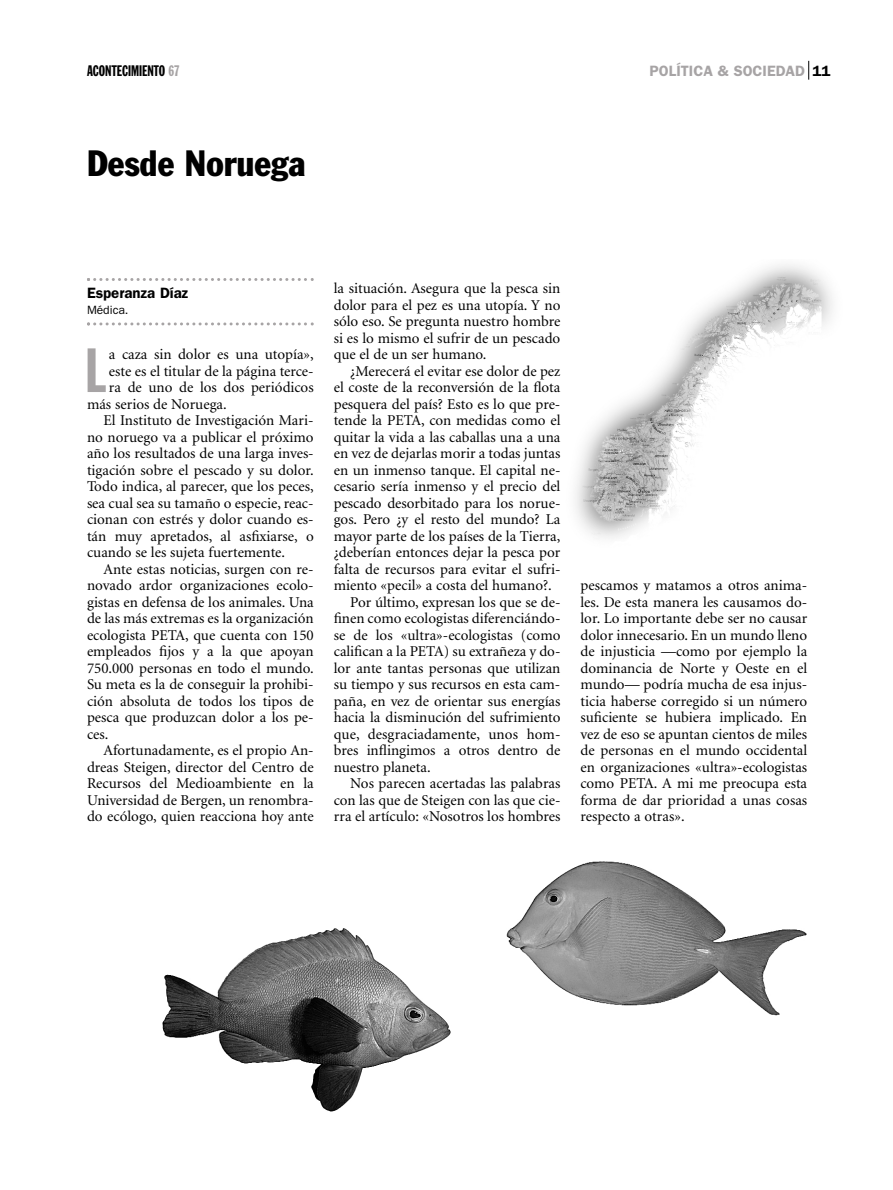
<style>
.page{position:relative;width:893px;height:1190px;background:#fff}
.page>*{position:absolute;margin:0;border:0;box-sizing:border-box;transform-origin:0 0}
.t1{font:61.35px "Franklin Gothic Extra Cond";color:#a7a4a5}
.t2{font:condensed 36px "Franklin Gothic";color:#000}
.t3{font:15px/16.5px "Minion";color:#000;text-align:justify}
.t4{font:600 15px "Franklin Gothic";color:#a7a4a5}
.t5{font:15px "Franklin Gothic Extra Cond";color:#000}
.t6{font:600 15px "Franklin Gothic";color:#000}
.t7{font:12px "Franklin Gothic";color:#000}
.s1{color:#a7a4a5}
.s2{color:#000}
</style>
<div class="page">
<svg style="left:87px;top:278px;width:227px;height:3px"></svg>
<svg style="left:87px;top:322px;width:227px;height:3px"></svg>
<svg style="left:808px;top:61px;width:1px;height:19px"></svg>
<img style="left:575px;top:264px;width:258px;height:274px">
<img style="left:162px;top:928px;width:289px;height:184px">
<img style="left:506px;top:861px;width:301px;height:155px">
<p class="t5" style="left:87px;top:65px;width:94px">ACONTECIMIENTO <span class="s1">67</span></p>
<p class="t4" style="left:649px;top:65px;width:182px">POLÍTICA &amp; SOCIEDAD <span class="s2">11</span></p>
<h2 class="t2" style="left:87px;top:150px;width:220px">Desde Noruega</h2>
<p class="t6" style="left:87px;top:288px;width:103px">Esperanza Díaz</p>
<p class="t7" style="left:87px;top:306px;width:43px">Médica.</p>
<h1 class="t1" style="left:85px;top:348px;width:23px">L</h1>
<p class="t3" style="left:109px;top:347px;width:206px">a caza sin dolor es una utopía»,</p>
<p class="t3" style="left:109px;top:364px;width:206px">este es el titular de la página terce-</p>
<p class="t3" style="left:109px;top:380px;width:206px">ra de uno de los dos periódicos</p>
<p class="t3" style="left:87px;top:397px;width:141px">más serios de Noruega.</p>
<p class="t3" style="left:103px;top:413px;width:212px">El Instituto de Investigación Mari-</p>
<p class="t3" style="left:87px;top:430px;width:228px">no noruego va a publicar el próximo</p>
<p class="t3" style="left:87px;top:446px;width:228px">año los resultados de una larga inves-</p>
<p class="t3" style="left:87px;top:463px;width:228px">tigación sobre el pescado y su dolor.</p>
<p class="t3" style="left:87px;top:479px;width:228px">Todo indica, al parecer, que los peces,</p>
<p class="t3" style="left:87px;top:496px;width:228px">sea cual sea su tamaño o especie, reac-</p>
<p class="t3" style="left:87px;top:512px;width:228px">cionan con estrés y dolor cuando es-</p>
<p class="t3" style="left:87px;top:529px;width:228px">tán muy apretados, al asfixiarse, o</p>
<p class="t3" style="left:87px;top:545px;width:200px">cuando se les sujeta fuertemente.</p>
<p class="t3" style="left:103px;top:562px;width:212px">Ante estas noticias, surgen con re-</p>
<p class="t3" style="left:87px;top:578px;width:228px">novado ardor organizaciones ecolo-</p>
<p class="t3" style="left:87px;top:595px;width:228px">gistas en defensa de los animales. Una</p>
<p class="t3" style="left:87px;top:611px;width:228px">de las más extremas es la organización</p>
<p class="t3" style="left:87px;top:628px;width:228px">ecologista PETA, que cuenta con 150</p>
<p class="t3" style="left:87px;top:644px;width:228px">empleados fijos y a la que apoyan</p>
<p class="t3" style="left:87px;top:661px;width:228px">750.000 personas en todo el mundo.</p>
<p class="t3" style="left:87px;top:677px;width:228px">Su meta es la de conseguir la prohibi-</p>
<p class="t3" style="left:87px;top:694px;width:228px">ción absoluta de todos los tipos de</p>
<p class="t3" style="left:87px;top:710px;width:228px">pesca que produzcan dolor a los pe-</p>
<p class="t3" style="left:87px;top:727px;width:23px">ces.</p>
<p class="t3" style="left:103px;top:743px;width:212px">Afortunadamente, es el propio An-</p>
<p class="t3" style="left:87px;top:760px;width:228px">dreas Steigen, director del Centro de</p>
<p class="t3" style="left:87px;top:776px;width:228px">Recursos del Medioambiente en la</p>
<p class="t3" style="left:87px;top:793px;width:228px">Universidad de Bergen, un renombra-</p>
<p class="t3" style="left:87px;top:809px;width:228px">do ecólogo, quien reacciona hoy ante</p>
<p class="t3" style="left:334px;top:281px;width:228px">la situación. Asegura que la pesca sin dolor para el pez es una utopía. Y no sólo eso. Se pregunta nuestro hombre si es lo mismo el sufrir de un pescado que el de un ser humano.</p>
<p class="t3" style="left:350px;top:364px;width:212px">¿Merecerá el evitar ese dolor de pez</p>
<p class="t3" style="left:334px;top:380px;width:228px">el coste de la reconversión de la flota</p>
<p class="t3" style="left:334px;top:397px;width:228px">pesquera del país? Esto es lo que pre-</p>
<p class="t3" style="left:334px;top:413px;width:228px">tende la PETA, con medidas como el</p>
<p class="t3" style="left:334px;top:430px;width:228px">quitar la vida a las caballas una a una</p>
<p class="t3" style="left:334px;top:446px;width:228px">en vez de dejarlas morir a todas juntas</p>
<p class="t3" style="left:334px;top:463px;width:228px">en un inmenso tanque. El capital ne-</p>
<p class="t3" style="left:334px;top:479px;width:228px">cesario sería inmenso y el precio del</p>
<p class="t3" style="left:334px;top:496px;width:228px">pescado desorbitado para los norue-</p>
<p class="t3" style="left:334px;top:512px;width:228px">gos. Pero ¿y el resto del mundo? La</p>
<p class="t3" style="left:334px;top:529px;width:228px">mayor parte de los países de la Tierra,</p>
<p class="t3" style="left:334px;top:545px;width:228px">¿deberían entonces dejar la pesca por</p>
<p class="t3" style="left:334px;top:562px;width:228px">falta de recursos para evitar el sufri-</p>
<p class="t3" style="left:334px;top:578px;width:219px">miento «pecil» a costa del humano?.</p>
<p class="t3" style="left:350px;top:595px;width:212px">Por último, expresan los que se de-</p>
<p class="t3" style="left:334px;top:611px;width:228px">finen como ecologistas diferenciándo-</p>
<p class="t3" style="left:334px;top:628px;width:228px">se de los «ultra»-ecologistas (como</p>
<p class="t3" style="left:334px;top:644px;width:228px">califican a la PETA) su extrañeza y do-</p>
<p class="t3" style="left:334px;top:661px;width:228px">lor ante tantas personas que utilizan</p>
<p class="t3" style="left:334px;top:677px;width:228px">su tiempo y sus recursos en esta cam-</p>
<p class="t3" style="left:334px;top:694px;width:228px">paña, en vez de orientar sus energías</p>
<p class="t3" style="left:334px;top:710px;width:228px">hacia la disminución del sufrimiento</p>
<p class="t3" style="left:334px;top:727px;width:228px">que, desgraciadamente, unos hom-</p>
<p class="t3" style="left:334px;top:743px;width:228px">bres inflingimos a otros dentro de</p>
<p class="t3" style="left:334px;top:760px;width:98px">nuestro planeta.</p>
<p class="t3" style="left:350px;top:776px;width:212px">Nos parecen acertadas las palabras</p>
<p class="t3" style="left:334px;top:793px;width:228px">con las que de Steigen con las que cie-</p>
<p class="t3" style="left:334px;top:809px;width:228px">rra el artículo: «Nosotros los hombres</p>
<p class="t3" style="left:580px;top:578px;width:228px">pescamos y matamos a otros anima&shy;les. De esta manera les causamos do&shy;lor. Lo importante debe ser no causar dolor innecesario. En un mundo lleno de injusticia —como por ejemplo la dominancia de Norte y Oeste en el mundo— podría mucha de esa injus&shy;ticia haberse corregido si un número suficiente se hubiera implicado. En vez de eso se apuntan cientos de miles de personas en el mundo occidental en organizaciones «ultra»-ecologistas como PETA. A mi me preocupa esta forma de dar prioridad a unas cosas respecto a otras».</p>
</div>
